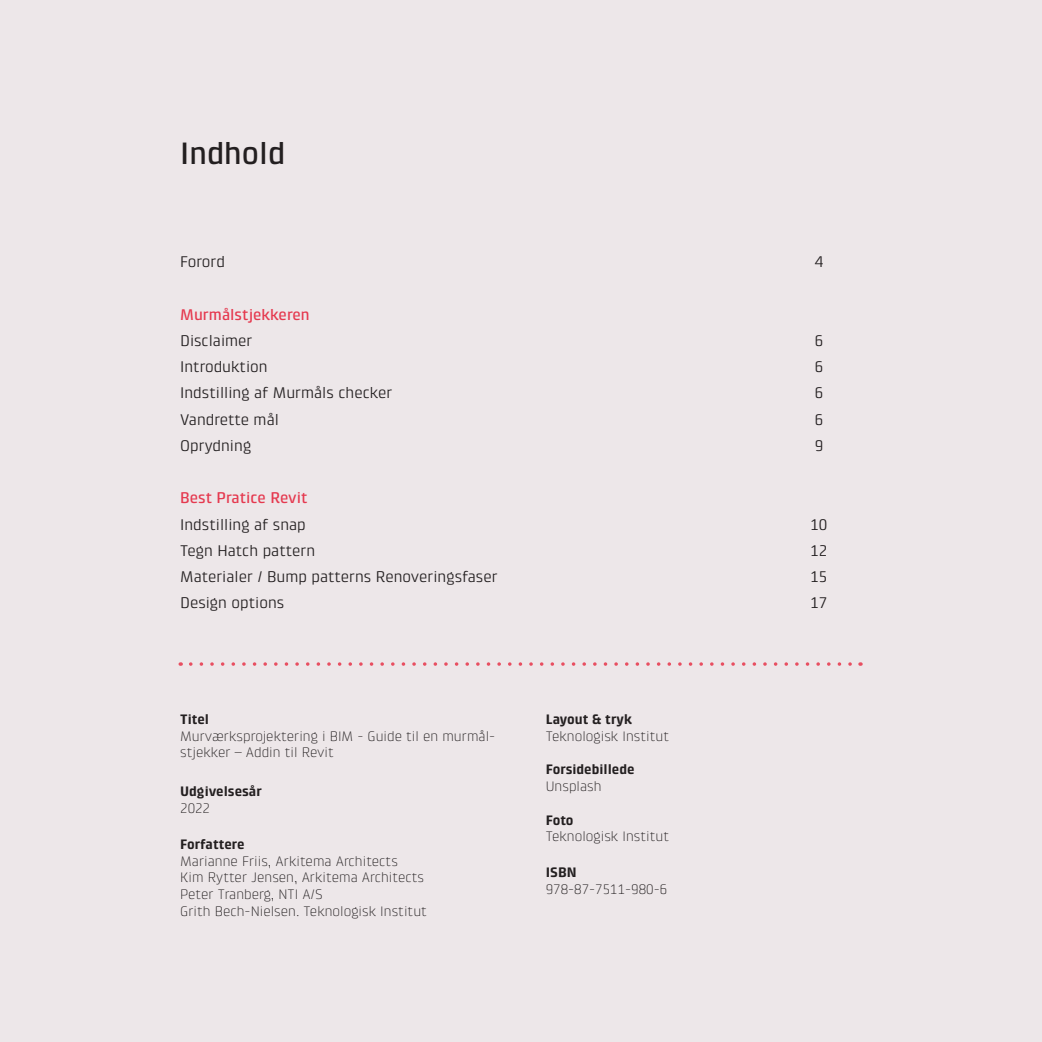
<style>
.page{position:relative;width:1042px;height:1042px;background:#ede7e9}
.page>*{position:absolute;margin:0;border:0;box-sizing:border-box;transform-origin:0 0}
.heading_1{font:500 31.5px "Klint Pro";color:#231f20}
.t1{font:15.75px/26.2px "Klint Pro";color:#231f20}
.t2{font:500 15.75px "Klint Pro";color:#e5394f}
.t3{font:300 14px/16.8px "Klint Pro";color:#231f20}
.t4{font:700 14px "Klint Pro";color:#231f20}
.s1{font-weight:500;color:#e5394f}
.s2{font-weight:700}
</style>
<div class="page">
<svg style="left:191px;top:662px;width:670px;height:4px"></svg>
<p class="heading_1" style="left:180px;top:135px;width:107px">Indhold</p>
<p class="t1" style="left:180px;top:248px;width:46px">Forord</p>
<p class="t1" style="left:815px;top:248px;width:10px">4</p>
<p class="t2" style="left:180px;top:305px;width:131px">Murmålstjekkeren</p>
<p class="t1" style="left:180px;top:327px;width:74px">Disclaimer</p>
<p class="t1" style="left:815px;top:327px;width:10px">6</p>
<p class="t1" style="left:180px;top:353px;width:89px">Introduktion</p>
<p class="t1" style="left:815px;top:353px;width:10px">6</p>
<p class="t1" style="left:180px;top:380px;width:214px">Indstilling af Murmåls checker</p>
<p class="t1" style="left:815px;top:380px;width:10px">6</p>
<p class="t1" style="left:180px;top:406px;width:100px">Vandrette mål</p>
<p class="t1" style="left:815px;top:406px;width:10px">6</p>
<p class="t1" style="left:180px;top:432px;width:73px">Oprydning</p>
<p class="t1" style="left:815px;top:432px;width:10px">9</p>
<p class="t1" style="left:180px;top:485px;width:129px"><span class="s1">Best Pratice Revit<br></span>Indstilling af snap</p>
<p class="t1" style="left:810px;top:511px;width:19px">10</p>
<p class="t1" style="left:180px;top:537px;width:136px">Tegn Hatch pattern</p>
<p class="t1" style="left:810px;top:537px;width:19px">12</p>
<p class="t1" style="left:180px;top:563px;width:319px">Materialer / Bump patterns Renoveringsfaser</p>
<p class="t1" style="left:810px;top:563px;width:19px">15</p>
<p class="t1" style="left:180px;top:590px;width:106px">Design options</p>
<p class="t1" style="left:810px;top:590px;width:19px">17</p>
<p class="t4" style="left:180px;top:711px;width:30px">Titel</p>
<p class="t3" style="left:180px;top:727px;width:317px">Murværksprojektering i BIM - Guide til en murmål&shy;stjekker – Addin til Revit</p>
<p class="t4" style="left:180px;top:783px;width:83px">Udgivelsesår</p>
<p class="t3" style="left:180px;top:799px;width:31px">2022</p>
<p class="t4" style="left:180px;top:836px;width:66px">Forfattere</p>
<p class="t3" style="left:180px;top:852px;width:219px">Marianne Friis, Arkitema Architects</p>
<p class="t3" style="left:180px;top:869px;width:245px">Kim Rytter Jensen, Arkitema Architects</p>
<p class="t3" style="left:180px;top:886px;width:144px">Peter Tranberg, NTI A/S</p>
<p class="t3" style="left:180px;top:902px;width:248px">Grith Bech-Nielsen. Teknologisk Institut</p>
<p class="t3" style="left:546px;top:710px;width:125px"><span class="s2">Layout &amp; tryk<br></span>Teknologisk Institut</p>
<p class="t4" style="left:546px;top:761px;width:90px">Forsidebillede</p>
<p class="t3" style="left:546px;top:777px;width:57px">Unsplash</p>
<p class="t4" style="left:546px;top:812px;width:29px">Foto</p>
<p class="t3" style="left:546px;top:828px;width:125px">Teknologisk Institut</p>
<p class="t3" style="left:546px;top:864px;width:123px"><span class="s2">ISBN<br></span>978-87-7511-980-6</p>
</div>
